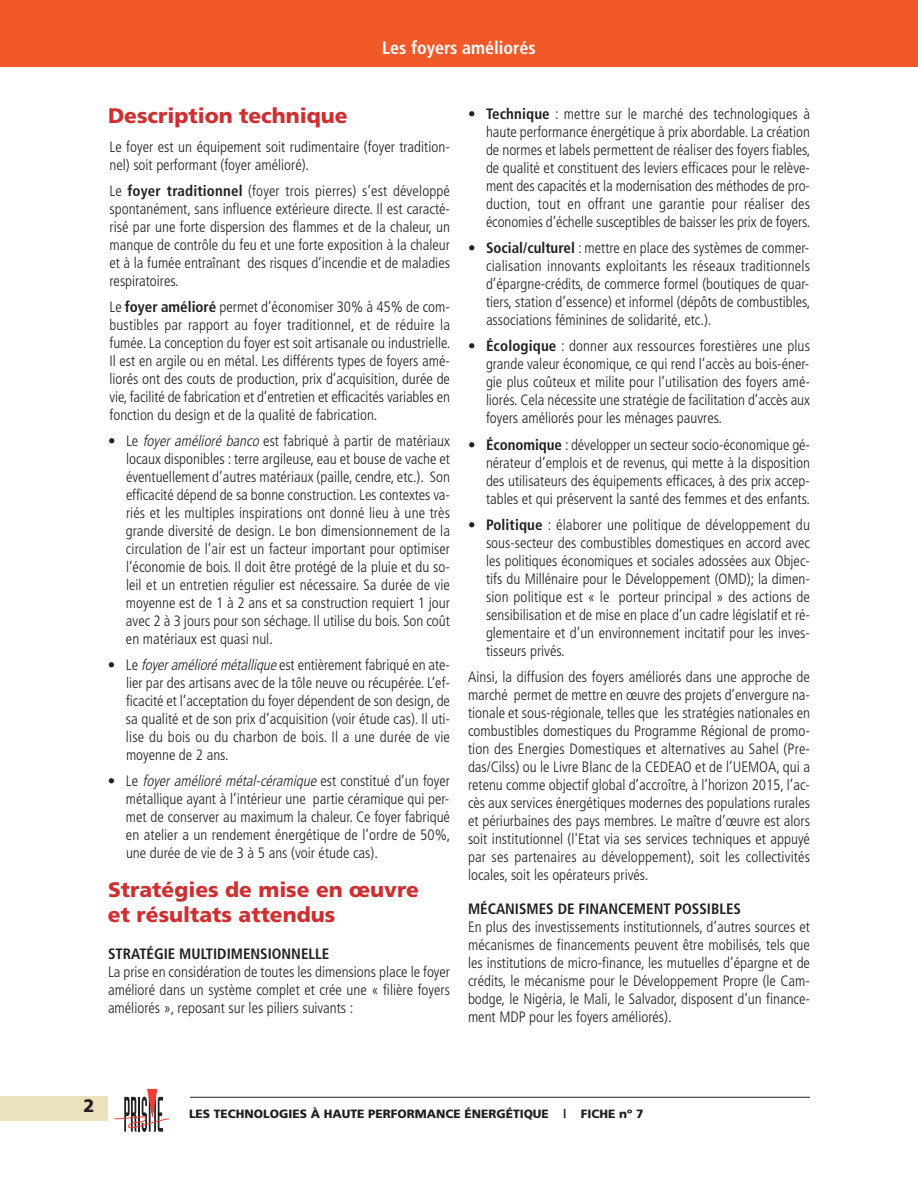
<style>
.page{position:relative;width:918px;height:1188px;background:#fff}
.page>*{position:absolute;margin:0;border:0;box-sizing:border-box;transform-origin:0 0}
.t1{font:900 21px/25.2px "Frutiger";color:#ce3031}
.t2{font:700 condensed 18px "Frutiger";color:#fff}
.t3{font:900 18px "Frutiger";color:#231f20}
.t4{font:300 condensed 15px/18px "Frutiger";color:#231f20;text-align:justify}
.t5{font:700 condensed 15px "Frutiger";color:#231f20}
.t6{font:900 12px "Frutiger";color:#231f20}
.s1{font-weight:700}
.s2{font-style:italic}
</style>
<div class="page">
<div style="left:0;top:0;width:918px;height:67px;background:#f15929"></div>
<div style="left:0;top:1096px;width:108px;height:24px;background:#ebe1bd"></div>
<hr style="left:190px;top:1097px;width:620px;height:1px;background:#231f20">
<svg style="left:114px;top:1089px;width:55px;height:43px"></svg>
<p class="t2" style="left:382px;top:40px;width:155px">Les foyers améliorés</p>
<h1 class="t1" style="left:108px;top:105px;width:241px">Description technique</h1>
<p class="t4" style="left:110px;top:139px;width:342px">Le foyer est un équipement soit rudimentaire (foyer tradition&shy;nel) soit performant (foyer amélioré).</p>
<p class="t4" style="left:110px;top:183px;width:342px">Le <span class="s1">foyer traditionnel</span> (foyer trois pierres) s’est développé spontanément, sans influence extérieure directe. Il est caracté&shy;risé par une forte dispersion des flammes et de la chaleur, un manque de contrôle du feu et une forte exposition à la chaleur et à la fumée entraînant des risques d’incendie et de maladies respiratoires.</p>
<p class="t4" style="left:110px;top:299px;width:343px">Le <span class="s1">foyer amélioré</span> permet d’économiser 30% à 45% de com&shy;bustibles par rapport au foyer traditionnel, et de réduire la fumée. La conception du foyer est soit artisanale ou industrielle.<br>Il est en argile ou en métal. Les différents types de foyers amé&shy;liorés ont des couts de production, prix d’acquisition, durée de vie, facilité de fabrication et d’entretien et efficacités variables en fonction du design et de la qualité de fabrication.</p>
<p class="t4" style="left:126px;top:433px;width:326px;text-indent:-18px">• Le <span class="s2">foyeraméliorébanco</span>est fabriqué à partir de matériaux locaux disponibles : terre argileuse, eau et bouse de vache et éventuellement d’autres matériaux (paille, cendre, etc.). Son efficacité dépend de sa bonne construction. Les contextes va&shy;riés et les multiples inspirations ont donné lieu à une très grande diversité de design. Le bon dimensionnement de la circulation de l’air est un facteur important pour optimiser l’économie de bois. Il doit être protégé de la pluie et du so&shy;leil et un entretien régulier est nécessaire. Sa durée de vie moyenne est de 1 à 2 ans et sa construction requiert 1 jour avec 2 à 3 jours pour son séchage. Il utilise du bois. Son coût en matériaux est quasi nul.</p>
<p class="t4" style="left:126px;top:657px;width:326px;text-indent:-18px">• Le <span class="s2">foyeraméliorémétallique</span>est entièrement fabriqué en ate&shy;lier par des artisans avec de la tôle neuve ou récupérée. L’ef&shy;ficacité et l’acceptation du foyer dépendent de son design, de sa qualité et de son prix d’acquisition (voir étude cas). Il uti&shy;lise du bois ou du charbon de bois. Il a une durée de vie moyenne de 2 ans.</p>
<p class="t4" style="left:126px;top:773px;width:326px;text-indent:-18px">• Le <span class="s2">foyeraméliorémétal-céramique</span>est constitué d’un foyer métallique ayant à l’intérieur une partie céramique qui per&shy;met de conserver au maximum la chaleur. Ce foyer fabriqué en atelier a un rendement énergétique de l’ordre de 50%, une durée de vie de 3 à 5 ans (voir étude cas).</p>
<h1 class="t1" style="left:108px;top:879px;width:312px">Stratégies de mise en œuvre et résultats attendus</h1>
<p class="t5" style="left:108px;top:948px;width:223px">STRATÉGIE MULTIDIMENSIONNELLE</p>
<p class="t4" style="left:108px;top:964px;width:344px">La prise en considération de toutes les dimensions place le foyer amélioré dans un système complet et crée une « filière foyers améliorés », reposant sur les piliers suivants :</p>
<p class="t4" style="left:486px;top:106px;width:326px;text-indent:-18px">• <span class="s1">Technique</span> : mettre sur le marché des technologiques à haute performance énergétique à prix abordable. La création de normes et labels permettent de réaliser des foyers fiables, de qualité et constituent des leviers efficaces pour le relève&shy;ment des capacités et la modernisation des méthodes de pro&shy;duction, tout en offrant une garantie pour réaliser des économies d’échelle susceptibles de baisser les prix de foyers.</p>
<p class="t4" style="left:486px;top:240px;width:326px;text-indent:-18px">• <span class="s1">Social/culturel</span> : mettre en place des systèmes de commer&shy;cialisation innovants exploitants les réseaux traditionnels d’épargne-crédits, de commerce formel (boutiques de quar&shy;tiers, station d’essence) et informel (dépôts de combustibles, associations féminines de solidarité, etc.).</p>
<p class="t4" style="left:486px;top:338px;width:326px;text-indent:-18px">• <span class="s1">Écologique</span> : donner aux ressources forestières une plus grande valeur économique, ce qui rend l’accès au bois-éner&shy;gie plus coûteux et milite pour l’utilisation des foyers amé&shy;liorés. Cela nécessite une stratégie de facilitation d’accès aux foyers améliorés pour les ménages pauvres.</p>
<p class="t4" style="left:486px;top:437px;width:326px;text-indent:-18px">• <span class="s1">Économique</span> : développer un secteur socio-économique gé&shy;nérateur d’emplois et de revenus, qui mette à la disposition des utilisateurs des équipements efficaces, à des prix accep&shy;tables et qui préservent la santé des femmes et des enfants.</p>
<p class="t4" style="left:486px;top:517px;width:326px;text-indent:-18px">• <span class="s1">Politique</span> : élaborer une politique de développement du sous-secteur des combustibles domestiques en accord avec les politiques économiques et sociales adossées aux Objec&shy;tifs du Millénaire pour le Développement (OMD); la dimen&shy;sion politique est « le porteur principal » des actions de sensibilisation et de mise en place d’un cadre législatif et ré&shy;glementaire et d’un environnement incitatif pour les inves&shy;tisseurs privés.</p>
<p class="t4" style="left:468px;top:669px;width:344px">Ainsi, la diffusion des foyers améliorés dans une approche de marché permet de mettre en œuvre des projets d’envergure na&shy;tionale et sous-régionale, telles que les stratégies nationales en combustibles domestiques du Programme Régional de promo&shy;tion des Energies Domestiques et alternatives au Sahel (Pre&shy;das/Cilss) ou le Livre Blanc de la CEDEAO et de l’UEMOA, qui a retenu comme objectif global d’accroître, à l’horizon 2015, l’ac&shy;cès aux services énergétiques modernes des populations rurales et périurbaines des pays membres. Le maître d’œuvre est alors soit institutionnel (l'Etat via ses services techniques et appuyé par ses partenaires au développement), soit les collectivités locales, soit les opérateurs privés.</p>
<p class="t5" style="left:468px;top:903px;width:275px">MÉCANISMES DE FINANCEMENT POSSIBLES</p>
<p class="t4" style="left:468px;top:919px;width:344px">En plus des investissements institutionnels, d’autres sources et mécanismes de financements peuvent être mobilisés, tels que les institutions de micro-finance, les mutuelles d’épargne et de crédits, le mécanisme pour le Développement Propre (le Cam&shy;bodge, le Nigéria, le Mali, le Salvador, disposent d’un finance&shy;ment MDP pour les foyers améliorés).</p>
<p class="t3" style="left:84px;top:1099px;width:13px">2</p>
<p class="t6" style="left:189px;top:1109px;width:456px">LES TECHNOLOGIES À HAUTE PERFORMANCE ÉNERGÉTIQUE | FICHE nº 7</p>
</div>
